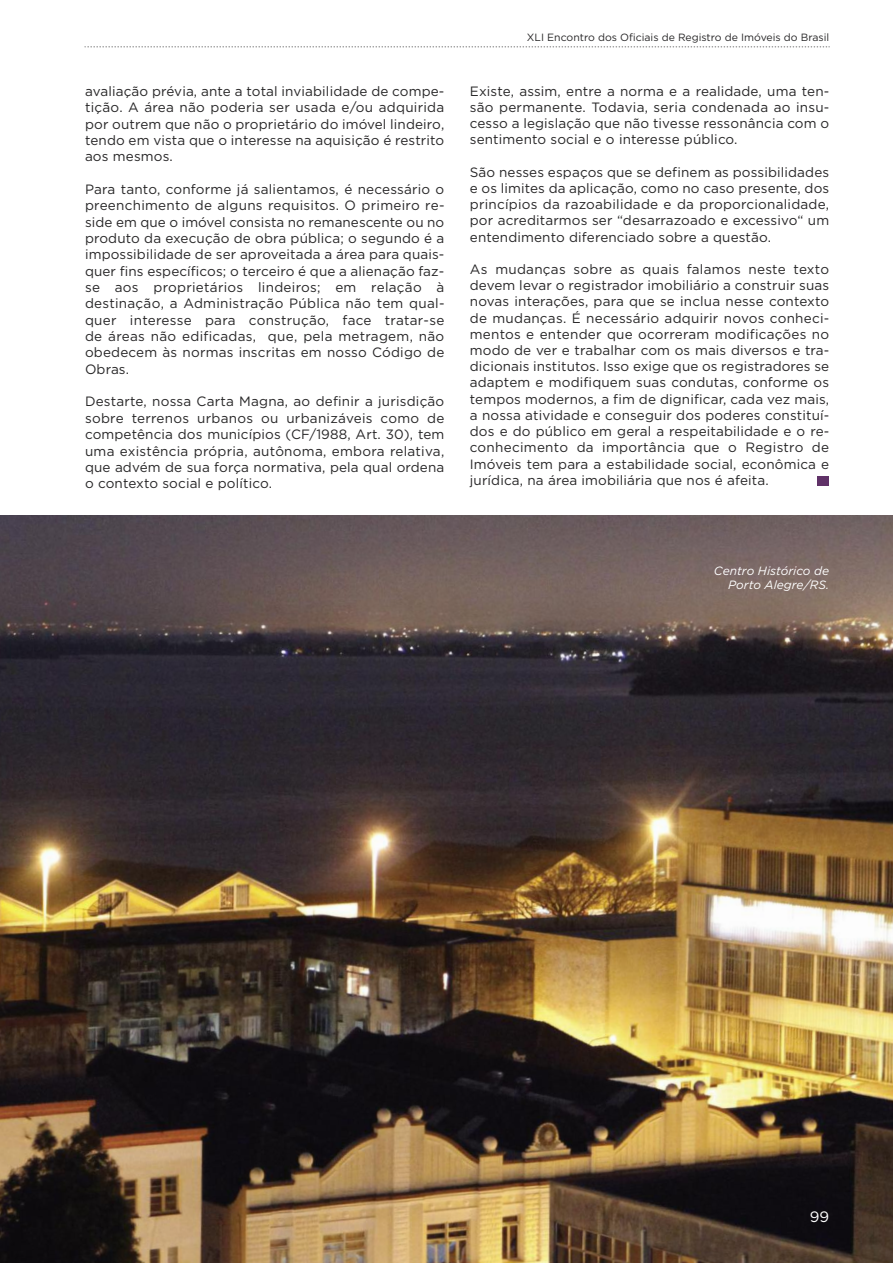
<style>
.page{position:relative;width:893px;height:1263px;background:#fff}
.page>*{position:absolute;margin:0;border:0;box-sizing:border-box;transform-origin:0 0}
.t1{font:15px "Gotham";color:#fff}
.t2{font:13.5px/16.4px "Gotham";letter-spacing:.01em;color:#272627;text-align:justify}
.t3{font:italic 12px/14.4px "Gotham";color:#fff;text-align:right}
.t4{font:10.5px "Gotham";color:#272627}
</style>
<div class="page">
<svg style="left:84px;top:46px;width:746px;height:1px"></svg>
<img style="left:0;top:515px;width:893px;height:748px">
<div style="left:817px;top:476px;width:12px;height:9px;background:#603268"></div>
<p class="t2" style="left:85px;top:84px;width:361px">avaliação prévia, ante a total inviabilidade de compe&shy;tição. A área não poderia ser usada e/ou adquirida por outrem que não o proprietário do imóvel lindeiro, tendo em vista que o interesse na aquisição é restrito aos mesmos.</p>
<p class="t2" style="left:85px;top:182px;width:361px">Para tanto, conforme já salientamos, é necessário o preenchimento de alguns requisitos. O primeiro re&shy;side em que o imóvel consista no remanescente ou no produto da execução de obra pública; o segundo é a impossibilidade de ser aproveitada a área para quais&shy;quer fins específicos; o terceiro é que a alienação faz&shy;se aos proprietários lindeiros; em relação à destinação, a Administração Pública não tem qual&shy;quer interesse para construção, face tratar-se de áreas não edificadas, que, pela metragem, não obedecem às normas inscritas em nosso Código de Obras.</p>
<p class="t2" style="left:85px;top:395px;width:361px">Destarte, nossa Carta Magna, ao definir a jurisdição sobre terrenos urbanos ou urbanizáveis como de competência dos municípios (CF/1988, Art. 30), tem uma existência própria, autônoma, embora relativa, que advém de sua força normativa, pela qual ordena o contexto social e político.</p>
<p class="t4" style="left:527px;top:34px;width:304px">XLI Encontro dos Oficiais de Registro de Imóveis do Brasil</p>
<p class="t2" style="left:470px;top:84px;width:361px">Existe, assim, entre a norma e a realidade, uma ten&shy;são permanente. Todavia, seria condenada ao insu&shy;cesso a legislação que não tivesse ressonância com o sentimento social e o interesse público.</p>
<p class="t2" style="left:470px;top:165px;width:361px">São nesses espaços que se definem as possibilidades e os limites da aplicação, como no caso presente, dos princípios da razoabilidade e da proporcionalidade, por acreditarmos ser “desarrazoado e excessivo“ um entendimento diferenciado sobre a questão.</p>
<p class="t2" style="left:470px;top:262px;width:361px">As mudanças sobre as quais falamos neste texto devem levar o registrador imobiliário a construir suas novas interações, para que se inclua nesse contexto de mudanças. É necessário adquirir novos conheci&shy;mentos e entender que ocorreram modificações no modo de ver e trabalhar com os mais diversos e tra&shy;dicionais institutos. Isso exige que os registradores se adaptem e modifiquem suas condutas, conforme os tempos modernos, a fim de dignificar, cada vez mais, a nossa atividade e conseguir dos poderes constituí&shy;dos e do público em geral a respeitabilidade e o re&shy;conhecimento da importância que o Registro de Imóveis tem para a estabilidade social, econômica e jurídica, na área imobiliária que nos é afeita.</p>
<p class="t3" style="left:714px;top:564px;width:117px">Centro Histórico de<br>Porto Alegre/RS.</p>
<p class="t1" style="left:810px;top:1212px;width:21px">99</p>
</div>
